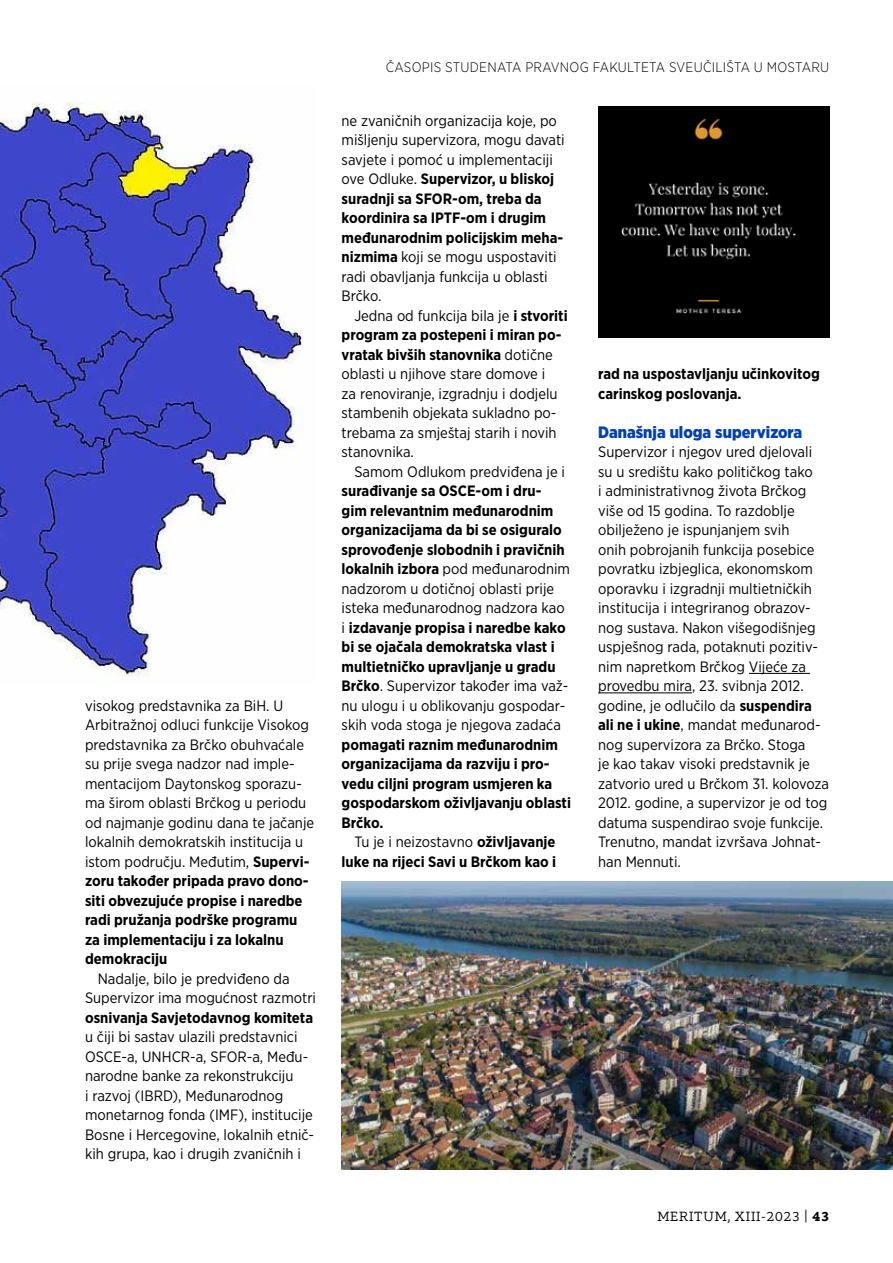
<style>
.page{position:relative;width:893px;height:1263px;background:#fff}
.page>*{position:absolute;margin:0;border:0;box-sizing:border-box;transform-origin:0 0}
.t1{font:900 16.5px "Gotham Narrow";color:#013fb6}
.t2{font:15px/19.5px "Gotham Narrow";color:#000}
.t3{font:700 15px/19.5px "Gotham Narrow";color:#000}
.t4{font:300 13.8px "Gotham Narrow";letter-spacing:.02em;color:#000}
.t5{font:300 13.5px "Equip Slab";letter-spacing:.06em;color:#000}
.s1{font-weight:700}
.s2{font-weight:400}
</style>
<div class="page">
<img style="left:0;top:102px;width:303px;height:574px">
<img style="left:342px;top:882px;width:551px;height:287px">
<img style="left:598px;top:106px;width:231px;height:231px">
<hr style="left:749px;top:673px;width:61px;height:1px;background:#000">
<hr style="left:598px;top:692px;width:94px;height:1px;background:#000">
<p class="t2" style="left:85px;top:695px;width:231px">visokog predstavnika za BiH. U<br>Arbitražnoj odluci funkcije Visokog predstavnika za Brčko obuhvaćale su prije svega nadzor nad imple&shy;mentacijom Daytonskog sporazu&shy;ma širom oblasti Brčkog u periodu od najmanje godinu dana te jačanje lokalnih demokratskih institucija u istom području. Međutim, <span class="s1">Supervi&shy;zoru također pripada pravo dono&shy;siti obvezujuće propise i naredbe radi pružanja podrške programu za implementaciju i za lokalnu demokraciju</span></p>
<p class="t2" style="left:85px;top:968px;width:233px;text-indent:13px">Nadalje, bilo je predviđeno da<br>Supervizor ima mogućnost razmotri</p>
<p class="t3" style="left:85px;top:1008px;width:230px">osnivanja Savjetodavnog komiteta</p>
<p class="t2" style="left:85px;top:1027px;width:231px">u čiji bi sastav ulazili predstavnici OSCE-a, UNHCR-a, SFOR-a, Među&shy;narodne banke za rekonstrukciju<br>i razvoj (IBRD), Međunarodnog monetarnog fonda (IMF), institucije Bosne i Hercegovine, lokalnih etnič&shy;kih grupa, kao i drugih zvaničnih i</p>
<p class="t4" style="left:386px;top:59px;width:445px">ČASOPIS STUDENATA PRAVNOG FAKULTETA SVEUČILIŠTA U MOSTARU</p>
<p class="t2" style="left:342px;top:110px;width:225px">ne zvaničnih organizacija koje, po mišljenju supervizora, mogu davati savjete i pomoć u implementaciji ove Odluke. <span class="s1">Supervizor, u bliskoj suradnji sa SFOR-om, treba da koordinira sa IPTF-om i drugim međunarodnim policijskim meha&shy;nizmima</span> koji se mogu uspostaviti radi obavljanja funkcija u oblasti<br>Brčko.</p>
<p class="t2" style="left:342px;top:305px;width:228px;text-indent:13px">Jedna od funkcija bila je <span class="s1">i stvoriti program za postepeni i miran po&shy;vratak bivših stanovnika</span> dotične oblasti u njihove stare domove i<br>za renoviranje, izgradnju i dodjelu stambenih objekata sukladno po&shy;trebama za smještaj starih i novih stanovnika.</p>
<p class="t2" style="left:354px;top:461px;width:212px">Samom Odlukom predviđena je i</p>
<p class="t3" style="left:342px;top:481px;width:230px">surađivanje sa OSCE-om i dru&shy;gim relevantnim međunarodnim organizacijama da bi se osiguralo sprovođenje slobodnih i pravičnih lokalnih izbora <span class="s2">pod međunarodnim nadzorom u dotičnoj oblasti prije isteka međunarodnog nadzora kao i</span> izdavanje propisa i naredbe kako bi se ojačala demokratska vlast i multietničko upravljanje u gradu Brčko<span class="s2">. Supervizor također ima važ&shy;nu ulogu i u oblikovanju gospodar&shy;skih voda stoga je njegova zadaća</span></p>
<p class="t3" style="left:342px;top:735px;width:231px">pomagati raznim međunarodnim organizacijama da razviju i pro&shy;vedu ciljni program usmjeren ka gospodarskom oživljavanju oblasti<br>Brčko.</p>
<p class="t3" style="left:342px;top:832px;width:216px;text-align:right"><span class="s2">Tu je i neizostavno</span> oživljavanje luke na rijeci Savi u Brčkom kao i</p>
<p class="t3" style="left:598px;top:364px;width:223px">rad na uspostavljanju učinkovitog carinskog poslovanja.</p>
<p class="t1" style="left:598px;top:421px;width:206px">Današnja uloga supervizora</p>
<p class="t2" style="left:598px;top:442px;width:232px">Supervizor i njegov ured djelovali su u središtu kako političkog tako<br>i administrativnog života Brčkog više od 15 godina. To razdoblje obilježeno je ispunjanjem svih<br>onih pobrojanih funkcija posebice povratku izbjeglica, ekonomskom oporavku i izgradnji multietničkih institucija i integriranog obrazov&shy;nog sustava. Nakon višegodišnjeg uspješnog rada, potaknuti pozitiv&shy;nim napretkom Brčkog Vijeće za provedbu mira, 23. svibnja 2012. godine, je odlučilo da <span class="s1">suspendira ali ne i ukine</span>, mandat međunarod&shy;nog supervizora za Brčko. Stoga<br>je kao takav visoki predstavnik je zatvorio ured u Brčkom 31. kolovoza 2012. godine, a supervizor je od tog datuma suspendirao svoje funkcije.<br>Trenutno, mandat izvršava Johnat&shy;han Mennuti.</p>
<p class="t5" style="left:657px;top:1208px;width:173px">MERITUM, XIII-2023 | <span class="s1">43</span></p>
</div>
